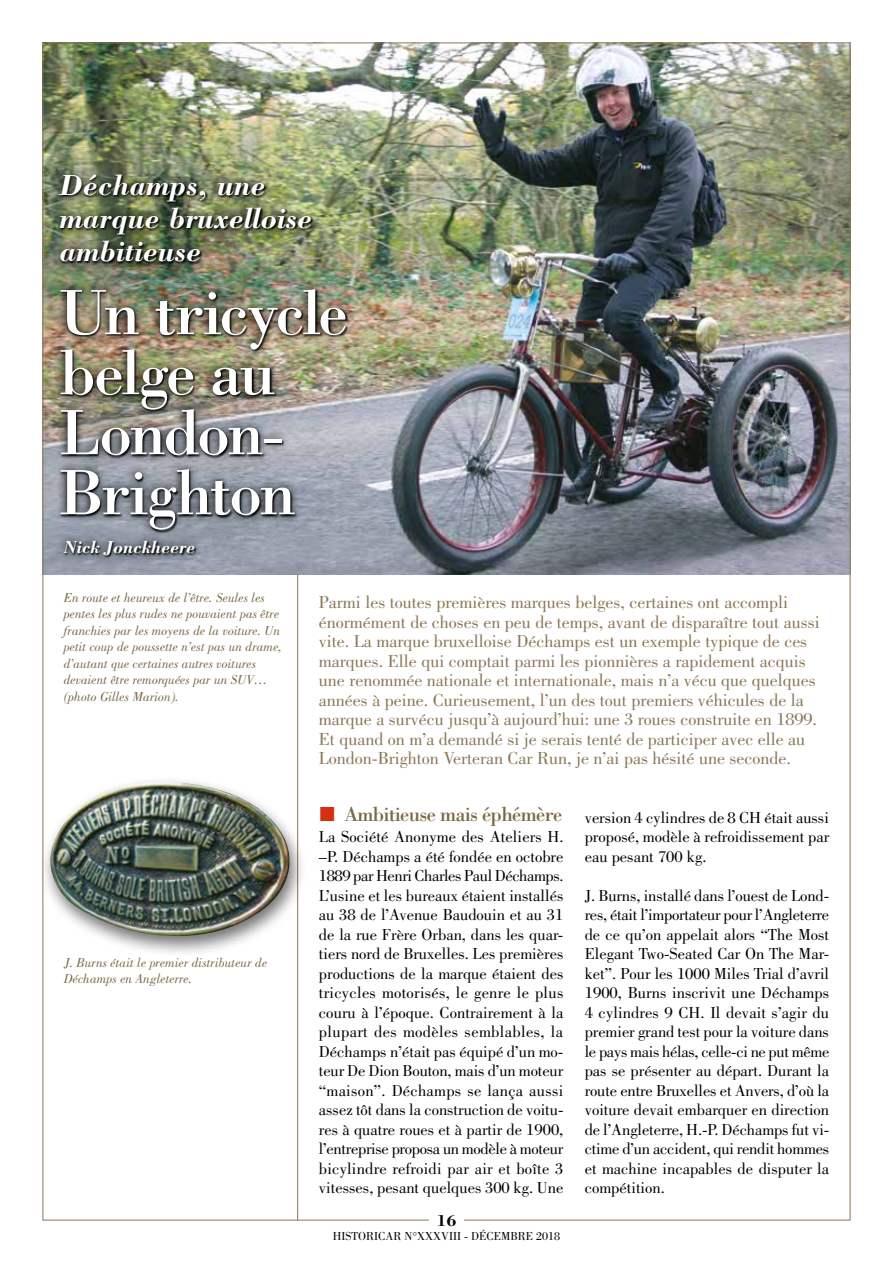
<style>
.page{position:relative;width:893px;height:1263px;background:#fff}
.page>*{position:absolute;margin:0;border:0;box-sizing:border-box;transform-origin:0 0}
.t1{font:66px/60px "Bodoni";letter-spacing:-.035em;color:#fff}
.t2{font:italic 700 30px/33px "Bodoni";color:#fff}
.t3{font:21px "Bodoni";letter-spacing:-.03em;color:#7b6944}
.t4{font:18px/19.5px "Bodoni";color:#8b7655}
.t5{font:italic 700 18px "Bodoni";color:#fff}
.t6{font:16.5px/19.5px "Bodoni";color:#000;text-align:justify}
.t7{font:700 16.5px "Bodoni";color:#000}
.t8{font:italic 13.5px/16.5px "Bodoni";color:#7b6944}
.t9{font:12px "Bodoni";color:#000}
</style>
<div class="page">
<img style="left:45px;top:45px;width:803px;height:529px">
<hr style="left:297px;top:574px;width:1px;height:646px;background:#8b7655">
<div style="left:40px;top:776px;width:267px;height:182px;background:#000;opacity:.55"></div>
<img style="left:49px;top:782px;width:243px;height:155px">
<img style="left:51px;top:166px;width:304px;height:398px">
<h2 class="t2" style="left:60px;top:168px;width:254px">Déchamps, une marque bruxelloise ambitieuse</h2>
<h1 class="t1" style="left:60px;top:281px;width:290px">Un tricycle belge au<br>London-<br>Brighton</h1>
<p class="t5" style="left:64px;top:536px;width:133px">Nick Jonckheere</p>
<p class="t8" style="left:64px;top:589px;width:220px">En route et heureux de l’être. Seules les pentes les plus rudes ne pouvaient pas être franchies par les moyens de la voiture. Un petit coup de poussette n’est pas un drame, d’autant que certaines autres voitures devaient être remorquées par un SUV… (photo Gilles Marion).</p>
<p class="t8" style="left:64px;top:954px;width:205px">J. Burns était le premier distributeur de<br>Déchamps en Angleterre.</p>
<p class="t4" style="left:319px;top:592px;width:502px">Parmi les toutes premières marques belges, certaines ont accompli énormément de choses en peu de temps, avant de disparaître tout aussi vite. La marque bruxelloise Déchamps est un exemple typique de ces marques. Elle qui comptait parmi les pionnières a rapidement acquis une renommée nationale et internationale, mais n’a vécu que quelques années à peine. Curieusement, l’un des tout premiers véhicules de la marque a survécu jusqu’à aujourd’hui: une 3 roues construite en 1899.<br>Et quand on m’a demandé si je serais tenté de participer avec elle au London-Brighton Verteran Car Run, je n’ai pas hésité une seconde.</p>
<p class="t3" style="left:344px;top:802px;width:219px">Ambitieuse mais éphémère</p>
<p class="t6" style="left:319px;top:827px;width:246px">La Société Anonyme des Ateliers H. –P. Déchamps a été fondée en octobre 1889 par Henri Charles Paul Déchamps.<br>L’usine et les bureaux étaient installés au 38 de l’Avenue Baudouin et au 31 de la rue Frère Orban, dans les quar&shy;tiers nord de Bruxelles. Les premières productions de la marque étaient des tricycles motorisés, le genre le plus couru à l’époque. Contrairement à la plupart des modèles semblables, la Déchamps n’était pas équipé d’un mo&shy;teur De Dion Bouton, mais d’un moteur “maison”. Déchamps se lança aussi assez tôt dans la construction de voitu&shy;res à quatre roues et à partir de 1900, l’entreprise proposa un modèle à moteur bicylindre refroidi par air et boîte 3 vitesses, pesant quelques 300 kg. Une</p>
<p class="t6" style="left:585px;top:807px;width:246px">version 4 cylindres de 8 CH était aussi proposé, modèle à refroidissement par eau pesant 700 kg.</p>
<p class="t6" style="left:585px;top:885px;width:246px">J. Burns, installé dans l’ouest de Lond&shy;res, était l’importateur pour l’Angleterre de ce qu’on appelait alors “The Most Elegant Two-Seated Car On The Mar&shy;ket”. Pour les 1000 Miles Trial d’avril 1900, Burns inscrivit une Déchamps 4 cylindres 9 CH. Il devait s’agir du premier grand test pour la voiture dans le pays mais hélas, celle-ci ne put même pas se présenter au départ. Durant la route entre Bruxelles et Anvers, d’où la voiture devait embarquer en direction de l’Angleterre, H.-P. Déchamps fut vi&shy;ctime d’un accident, qui rendit hommes et machine incapables de disputer la compétition.</p>
<p class="t7" style="left:436px;top:1210px;width:22px">16</p>
<p class="t9" style="left:333px;top:1229px;width:229px">HISTORICAR N°XXXVIII - DÉCEMBRE 2018</p>
</div>
